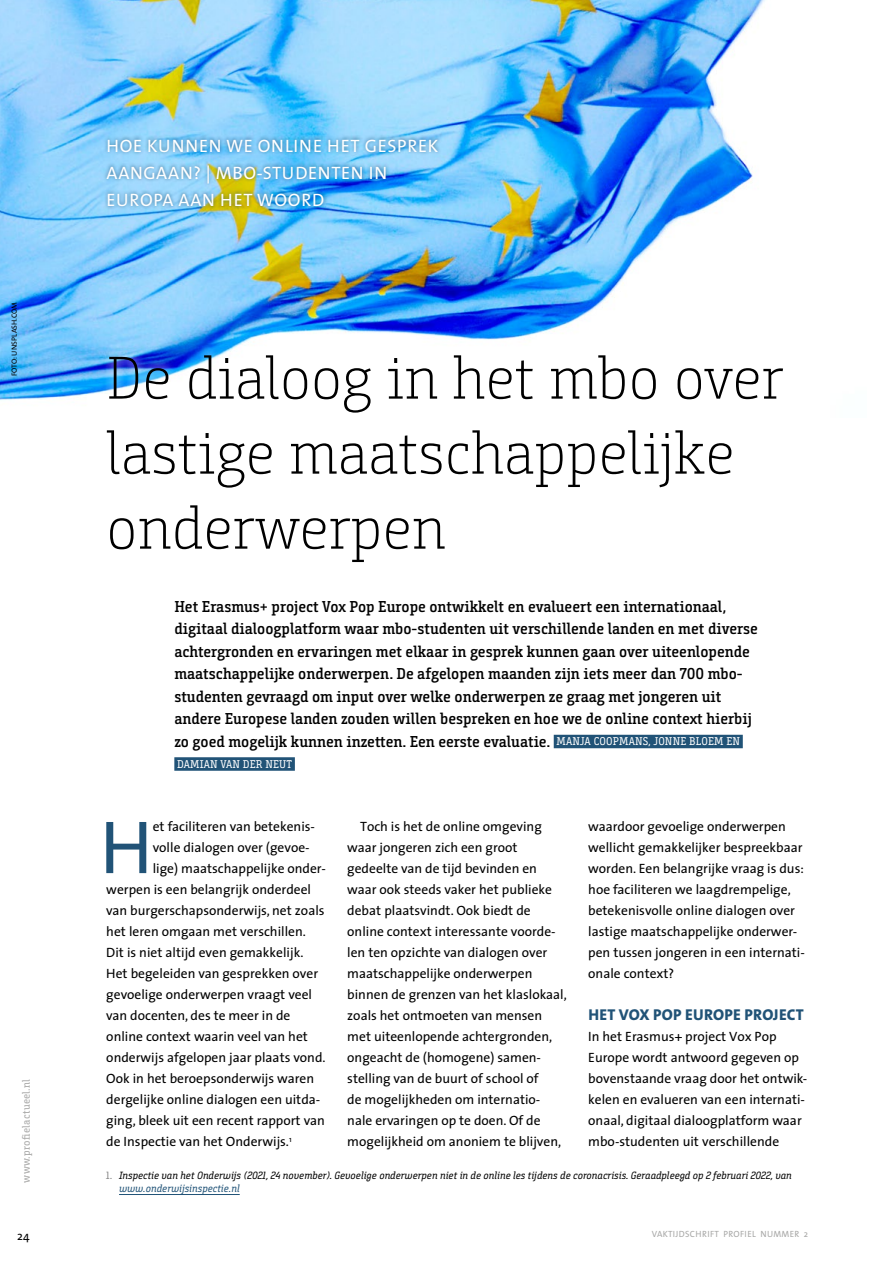
<style>
.page{position:relative;width:893px;height:1263px;background:#fff}
.page>*{position:absolute;margin:0;border:0;box-sizing:border-box;transform-origin:0 0}
.INITIAAL____LET_OP_M{font:75.75px "The Sans";color:#215377}
.kopregel{font:300 60px/75px "Bunday Slab";color:#000}
.chapeau{font:18px/27px "The Sans";letter-spacing:.04em;color:#fff}
.Intro{font:600 15.75px/22.5px "Bunday Slab";color:#000}
.tussenkopjes{font:800 15.75px "The Sans";letter-spacing:.015em;color:#215377}
.bodytekst{font:13.5px/21px "The Sans";color:#000}
.INITIAAL____LET_OP_M-2{font:13.5px "The Sans";color:#000}
.body_geen_inspringin{font:13.5px/21px "The Sans";color:#000}
.t1{font:12px "The Sans";color:#000}
.Intro-2{font:11.25px "Bunday Slab";letter-spacing:.015em;color:#fff}
.t2{font:italic 10.5px/13.5px "Bunday Slab";color:#000}
.t3{font:10.5px "Bunday Slab";letter-spacing:.02em;color:#a8a8a7}
.t4{font:9px "The Sans";letter-spacing:.035em;color:#a8a8a7}
.fotocredit{font:7.5px "The Sans";letter-spacing:.015em;color:#000}
.s1{font-weight:400;font-size:11.25px;color:#fff}
.s2{font-style:normal;color:#878787}
.s3{color:#215377}
</style>
<div class="page">
<img style="left:0;top:0;width:765px;height:400px">
<div style="left:103px;top:134px;width:339px;height:76px;background:#215377;opacity:.75"></div>
<div style="left:97px;top:345px;width:695px;height:227px;background:#fff"></div>
<div style="left:554px;top:735px;width:189px;height:13px;background:#215377"></div>
<div style="left:174px;top:757px;width:121px;height:14px;background:#215377"></div>
<hr style="left:119px;top:1194px;width:121px;height:1px;background:#215377">
<p class="fotocredit" style="left:8px;top:376px;width:76px;rotate:-90deg">FOTO: UNSPLASH.COM</p>
<p class="t3" style="left:20px;top:1182px;width:105px;rotate:-90deg">www.profielactueel.nl</p>
<p class="chapeau" style="left:106px;top:131px;width:334px">HOE KUNNEN WE ONLINE HET GESPREK<br>AANGAAN? | MBO-STUDENTEN IN<br>EUROPA AAN HET WOORD</p>
<p class="kopregel" style="left:106px;top:341px;width:678px">De dialoog in het mbo over lastige maatschappelijke onderwerpen</p>
<p class="Intro" style="left:174px;top:595px;width:585px">Het Erasmus+ project Vox Pop Europe ontwikkelt en evalueert een internationaal, digitaal dialoogplatform waar mbo-studenten uit verschillende landen en met diverse achtergronden en ervaringen met elkaar in gesprek kunnen gaan over uiteenlopende maatschappelijke onderwerpen. De afgelopen maanden zijn iets meer dan 700 mbo&shy;studenten gevraagd om input over welke onderwerpen ze graag met jongeren uit andere Europese landen zouden willen bespreken en hoe we de online context hierbij zo goed mogelijk kunnen inzetten. Een eerste evaluatie. <span class="s1">MANJA COOPMANS, JONNE BLOEM EN</span></p>
<p class="Intro-2" style="left:177px;top:757px;width:117px">DAMIAN VAN DER NEUT</p>
<p class="INITIAAL____LET_OP_M" style="left:100px;top:784px;width:54px">H</p>
<p class="INITIAAL____LET_OP_M-2" style="left:153px;top:815px;width:164px">et faciliteren van betekenis-</p>
<p class="INITIAAL____LET_OP_M-2" style="left:153px;top:836px;width:158px">volle dialogen over (gevoe-</p>
<p class="INITIAAL____LET_OP_M-2" style="left:153px;top:857px;width:175px">lige) maatschappelijke onder-</p>
<p class="INITIAAL____LET_OP_M-2" style="left:106px;top:878px;width:206px">werpen is een belangrijk onderdeel</p>
<p class="INITIAAL____LET_OP_M-2" style="left:106px;top:899px;width:220px">van burgerschapsonderwijs, net zoals</p>
<p class="INITIAAL____LET_OP_M-2" style="left:106px;top:920px;width:201px">het leren omgaan met verschillen.</p>
<p class="INITIAAL____LET_OP_M-2" style="left:106px;top:941px;width:199px">Dit is niet altijd even gemakkelijk.</p>
<p class="INITIAAL____LET_OP_M-2" style="left:106px;top:962px;width:213px">Het begeleiden van gesprekken over</p>
<p class="INITIAAL____LET_OP_M-2" style="left:106px;top:983px;width:207px">gevoelige onderwerpen vraagt veel</p>
<p class="INITIAAL____LET_OP_M-2" style="left:106px;top:1004px;width:186px">van docenten, des te meer in de</p>
<p class="INITIAAL____LET_OP_M-2" style="left:106px;top:1025px;width:203px">online context waarin veel van het</p>
<p class="INITIAAL____LET_OP_M-2" style="left:106px;top:1046px;width:221px">onderwijs afgelopen jaar plaats vond.</p>
<p class="INITIAAL____LET_OP_M-2" style="left:106px;top:1067px;width:209px">Ook in het beroepsonderwijs waren</p>
<p class="INITIAAL____LET_OP_M-2" style="left:106px;top:1088px;width:216px">dergelijke online dialogen een uitda-</p>
<p class="INITIAAL____LET_OP_M-2" style="left:106px;top:1109px;width:220px">ging, bleek uit een recent rapport van</p>
<p class="INITIAAL____LET_OP_M-2" style="left:106px;top:1130px;width:187px">de Inspectie van het Onderwijs.<sup>1</sup></p>
<p class="bodytekst" style="left:347px;top:816px;width:221px;text-indent:13px">Toch is het de online omgeving waar jongeren zich een groot gedeelte van de tijd bevinden en waar ook steeds vaker het publieke debat plaatsvindt. Ook biedt de online context interessante voorde&shy;len ten opzichte van dialogen over maatschappelijke onderwerpen binnen de grenzen van het klaslokaal, zoals het ontmoeten van mensen met uiteenlopende achtergronden, ongeacht de (homogene) samen&shy;stelling van de buurt of school of<br>de mogelijkheden om internatio&shy;nale ervaringen op te doen. Of de mogelijkheid om anoniem te blijven,</p>
<p class="bodytekst" style="left:588px;top:816px;width:218px">waardoor gevoelige onderwerpen wellicht gemakkelijker bespreekbaar worden. Een belangrijke vraag is dus: hoe faciliteren we laagdrempelige, betekenisvolle online dialogen over lastige maatschappelijke onderwer&shy;pen tussen jongeren in een internati&shy;onale context?</p>
<p class="tussenkopjes" style="left:588px;top:1001px;width:217px">HET VOX POP EUROPE PROJECT</p>
<p class="body_geen_inspringin" style="left:588px;top:1026px;width:220px">In het Erasmus+ project Vox Pop Europe wordt antwoord gegeven op bovenstaande vraag door het ontwik&shy;kelen en evalueren van een internati&shy;onaal, digitaal dialoogplatform waar mbo-studenten uit verschillende</p>
<p class="t2" style="left:119px;top:1168px;width:674px;text-indent:-13px"><span class="s2">1.</span> Inspectie van het Onderwijs (2021, 24 november). Gevoelige onderwerpen niet in de online les tijdens de coronacrisis. Geraadpleegd op 2 februari 2022, van <span class="s3">www.onderwijsinspectie.nl</span></p>
<p class="t1" style="left:17px;top:1225px;width:14px">24</p>
<p class="t4" style="left:652px;top:1227px;width:158px">VAKTIJDSCHRIFT PROFIEL NUMMER 2</p>
</div>
